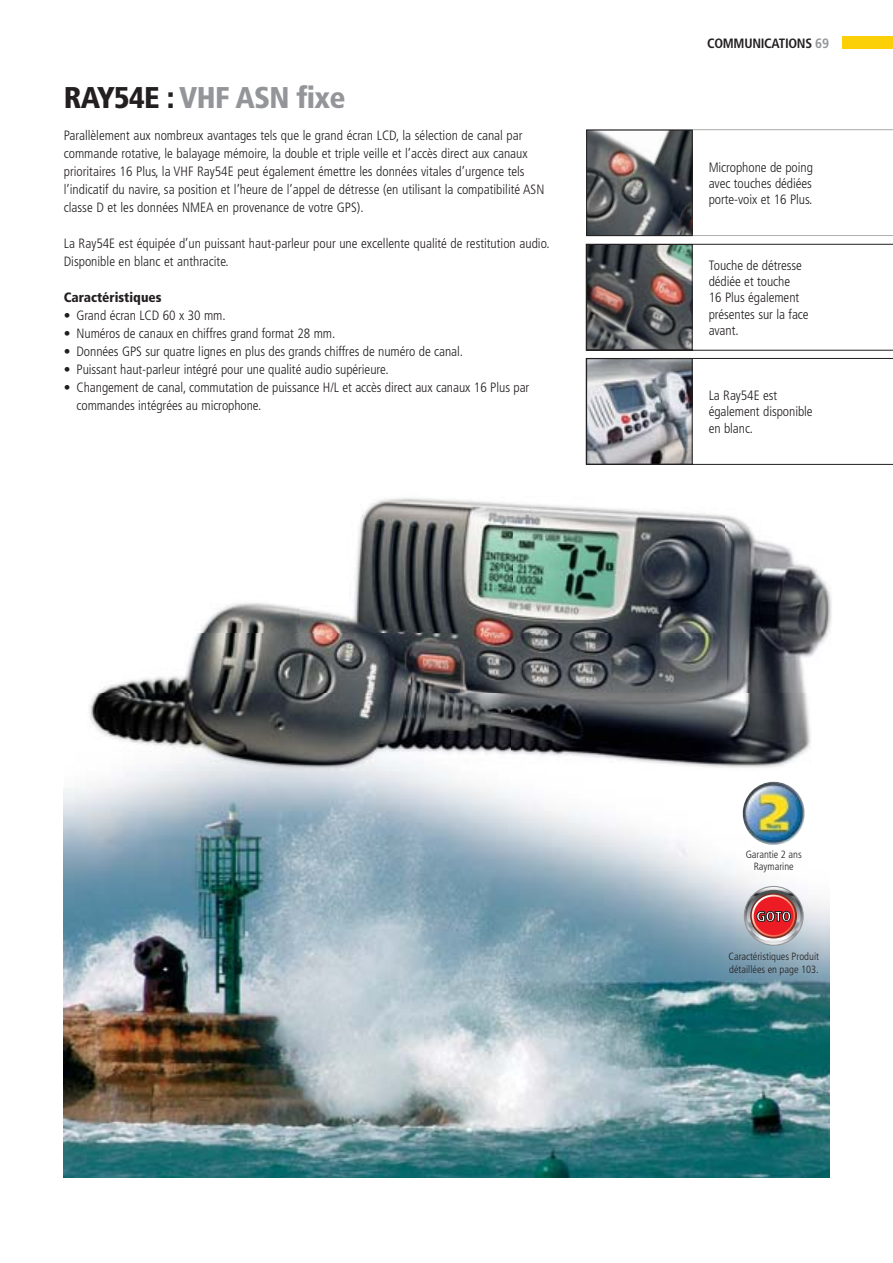
<style>
.page{position:relative;width:893px;height:1263px;background:#fff}
.page>*{position:absolute;margin:0;border:0;box-sizing:border-box;transform-origin:0 0}
.t1{font:900 condensed 30px "Frutiger";letter-spacing:-.025em;color:#939598}
.t2{font:300 condensed 13.5px/16.2px "Frutiger";color:#231f20}
.t3{font:700 condensed 13.5px "Frutiger";letter-spacing:-.02em;color:#231f20}
.t4{font:900 condensed 13.5px "Frutiger";color:#231f20}
.t5{font:300 condensed 10.5px/12.6px "Frutiger";color:#231f20}
.s1{color:#231f20}
.s2{color:#939598}
</style>
<div class="page">
<div style="left:842px;top:37px;width:51px;height:12px;background:#fbd008"></div>
<img style="left:64px;top:788px;width:765px;height:390px">
<svg style="left:692px;top:130px;width:201px;height:106px"></svg>
<img style="left:588px;top:132px;width:102px;height:102px">
<div style="left:586px;top:130px;width:106px;height:106px;border:1px solid #231f20"></div>
<svg style="left:586px;top:244px;width:307px;height:107px"></svg>
<svg style="left:586px;top:358px;width:307px;height:107px"></svg>
<img style="left:98px;top:498px;width:628px;height:195px">
<img style="left:726px;top:515px;width:106px;height:178px">
<img style="left:88px;top:693px;width:723px;height:77px">
<img style="left:743px;top:782px;width:62px;height:63px;border-radius:50%">
<svg style="left:744px;top:886px;width:59px;height:59px"></svg>
<svg style="left:747px;top:890px;width:53px;height:52px;background:#ba6769"></svg>
<div style="left:744px;top:886px;width:60px;height:60px;border:1px solid #939598;border-radius:50%"></div>
<h1 class="t1" style="left:64px;top:85px;width:283px"><span class="s1">RAY54E :</span> VHF ASN fixe</h1>
<p class="t2" style="left:64px;top:127px;width:482px;line-height:18px">Parallèlement aux nombreux avantages tels que le grand écran LCD, la sélection de canal par commande rotative, le balayage mémoire, la double et triple veille et l’accès direct aux canaux prioritaires 16 Plus, la VHF Ray54E peut également émettre les données vitales d’urgence tels l’indicatif du navire, sa position et l’heure de l’appel de détresse (en utilisant la compatibilité ASN classe D et les données NMEA en provenance de votre GPS).</p>
<p class="t2" style="left:64px;top:235px;width:487px;line-height:18px">La Ray54E est équipée d’un puissant haut-parleur pour une excellente qualité de restitution audio.<br>Disponible en blanc et anthracite.</p>
<p class="t4" style="left:64px;top:292px;width:99px">Caractéristiques</p>
<p class="t2" style="left:64px;top:308px;width:163px">• Grand écran LCD 60 x 30 mm.</p>
<p class="t2" style="left:64px;top:326px;width:273px">• Numéros de canaux en chiffres grand format 28 mm.</p>
<p class="t2" style="left:64px;top:344px;width:401px">• Données GPS sur quatre lignes en plus des grands chiffres de numéro de canal.</p>
<p class="t2" style="left:64px;top:362px;width:326px">• Puissant haut-parleur intégré pour une qualité audio supérieure.</p>
<p class="t2" style="left:77px;top:379px;width:454px;line-height:18px;text-indent:-13px">• Changement de canal, commutation de puissance H/L et accès direct aux canaux 16 Plus par commandes intégrées au microphone.</p>
<p class="t3" style="left:707px;top:37px;width:124px">COMMUNICATIONS <span class="s2">69</span></p>
<p class="t2" style="left:709px;top:160px;width:106px;text-align:justify">Microphone de poing avec touches dédiées porte-voix et 16 Plus.</p>
<p class="t2" style="left:709px;top:258px;width:101px">Touche de détresse dédiée et touche<br>16 Plus également présentes sur la face avant.</p>
<p class="t2" style="left:709px;top:389px;width:105px">La Ray54E est également disponible en blanc.</p>
<p class="t5" style="left:746px;top:849px;width:57px;text-align:center">Garantie 2 ans<br>Raymarine</p>
<p class="t5" style="left:728px;top:951px;width:92px">Caractéristiques Produit détaillées en page 103.</p>
</div>
